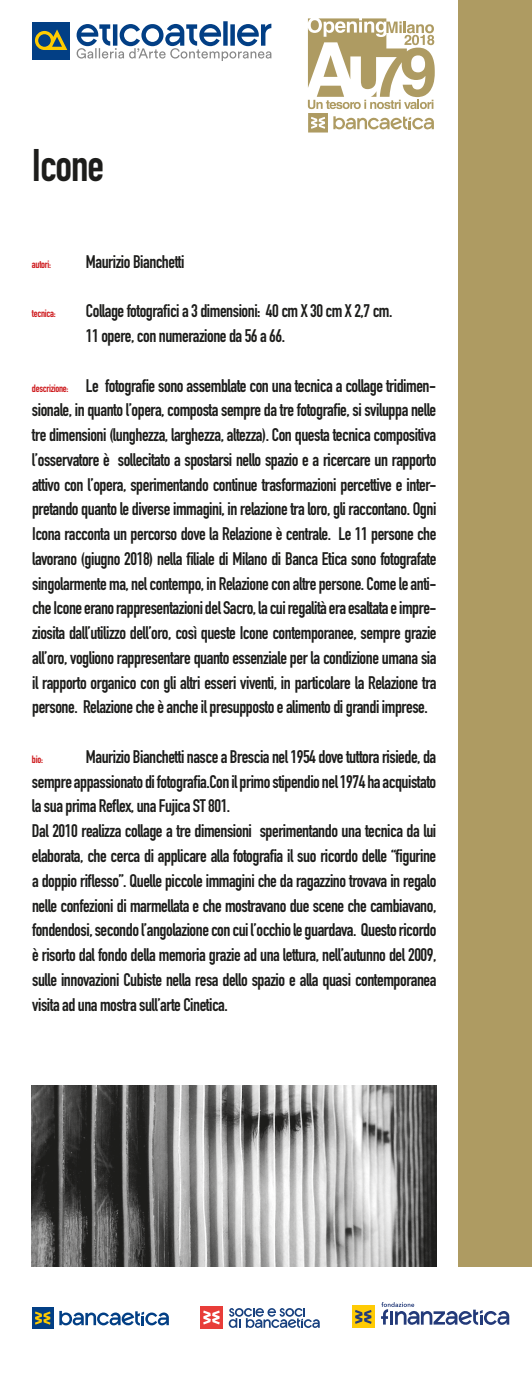
<style>
.page{position:relative;width:532px;height:1382px;background:#fff}
.page>*{position:absolute;margin:0;border:0;box-sizing:border-box;transform-origin:0 0}
.t1{font:700 45px "DIN Condensed";letter-spacing:-.025em;color:#1d1d1b}
.t2{font:700 18px/24.8px "DIN Condensed";letter-spacing:-.025em;color:#1d1d1b}
.t3{font:700 10.5px "DIN Condensed";letter-spacing:-.025em;color:#cd171a}
.s1{font-size:10.5px;color:#cd171a}
</style>
<div class="page">
<div style="left:457px;top:0;width:74px;height:1266px;background:#ae9b62"></div>
<div style="left:351px;top:1305px;width:23px;height:23px;background:#ffcb04"></div>
<svg style="left:381px;top:1302px;width:128px;height:23px"></svg>
<svg style="left:355px;top:1310px;width:16px;height:14px"></svg>
<svg style="left:308px;top:18px;width:126px;height:115px"></svg>
<div style="left:32px;top:1307px;width:21px;height:22px;background:#023f85"></div>
<svg style="left:35px;top:1311px;width:15px;height:14px"></svg>
<svg style="left:59px;top:1311px;width:110px;height:15px"></svg>
<svg style="left:32px;top:32px;width:45px;height:28px"></svg>
<div style="left:32px;top:22px;width:38px;height:37px;background:#023f85"></div>
<svg style="left:35px;top:29px;width:32px;height:21px"></svg>
<svg style="left:77px;top:21px;width:194px;height:40px"></svg>
<div style="left:200px;top:1306px;width:23px;height:23px;background:#e83d39"></div>
<svg style="left:203px;top:1310px;width:17px;height:14px"></svg>
<svg style="left:229px;top:1308px;width:90px;height:20px"></svg>
<img style="left:32px;top:1085px;width:404px;height:181px">
<h1 class="t1" style="left:32px;top:135px;width:74px">Icone</h1>
<p class="t3" style="left:32px;top:257px;width:21px">autori:</p>
<p class="t2" style="left:86px;top:249px;width:100px">Maurizio Bianchetti</p>
<p class="t3" style="left:32px;top:307px;width:25px">tecnica:</p>
<p class="t2" style="left:86px;top:299px;width:308px">Collage fotografici a 3 dimensioni: 40 cm X 30 cm X 2,7 cm.<br>11 opere, con numerazione da 56 a 66.</p>
<p class="t2" style="left:32px;top:373px;width:406px;text-align:justify"><span class="s1">descrizione:</span> Le fotografie sono assemblate con una tecnica a collage tridimen&shy;sionale, in quanto l’opera, composta sempre da tre fotografie, si sviluppa nelle tre dimensioni (lunghezza, larghezza, altezza). Con questa tecnica compositiva l’osservatore è sollecitato a spostarsi nello spazio e a ricercare un rapporto attivo con l’opera, sperimentando continue trasformazioni percettive e inter&shy;pretando quanto le diverse immagini, in relazione tra loro, gli raccontano. Ogni Icona racconta un percorso dove la Relazione è centrale. Le 11 persone che lavorano (giugno 2018) nella filiale di Milano di Banca Etica sono fotografate singolarmentema,nelcontempo, in Relazioneconaltrepersone. Comeleanti&shy;cheIconeeranorappresentazionidel Sacro, lacuiregalitàeraesaltataeimpre&shy;ziosita dall’utilizzo dell’oro, così queste Icone contemporanee, sempre grazie all’oro, vogliono rappresentare quanto essenziale per la condizione umana sia il rapporto organico con gli altri esseri viventi, in particolare la Relazione tra persone. Relazione che è anche il presupposto e alimento di grandi imprese.</p>
<p class="t3" style="left:32px;top:752px;width:13px">bio:</p>
<p class="t2" style="left:32px;top:744px;width:406px;text-indent:54px">Maurizio Bianchetti nasce a Brescia nel 1954 dove tuttora risiede, da sempreappassionatodifotografia.Conilprimostipendionel1974haacquistato la sua prima Reflex, una Fujica ST 801.<br>Dal 2010 realizza collage a tre dimensioni sperimentando una tecnica da lui elaborata, che cerca di applicare alla fotografia il suo ricordo delle “figurine a doppio riflesso”. Quelle piccole immagini che da ragazzino trovava in regalo nelle confezioni di marmellata e che mostravano due scene che cambiavano, fondendosi,secondol’angolazioneconcui l’occhioleguardava. Questoricordo è risorto dal fondo della memoria grazie ad una lettura, nell’autunno del 2009, sulle innovazioni Cubiste nella resa dello spazio e alla quasi contemporanea visita ad una mostra sull’arte Cinetica.</p>
</div>
